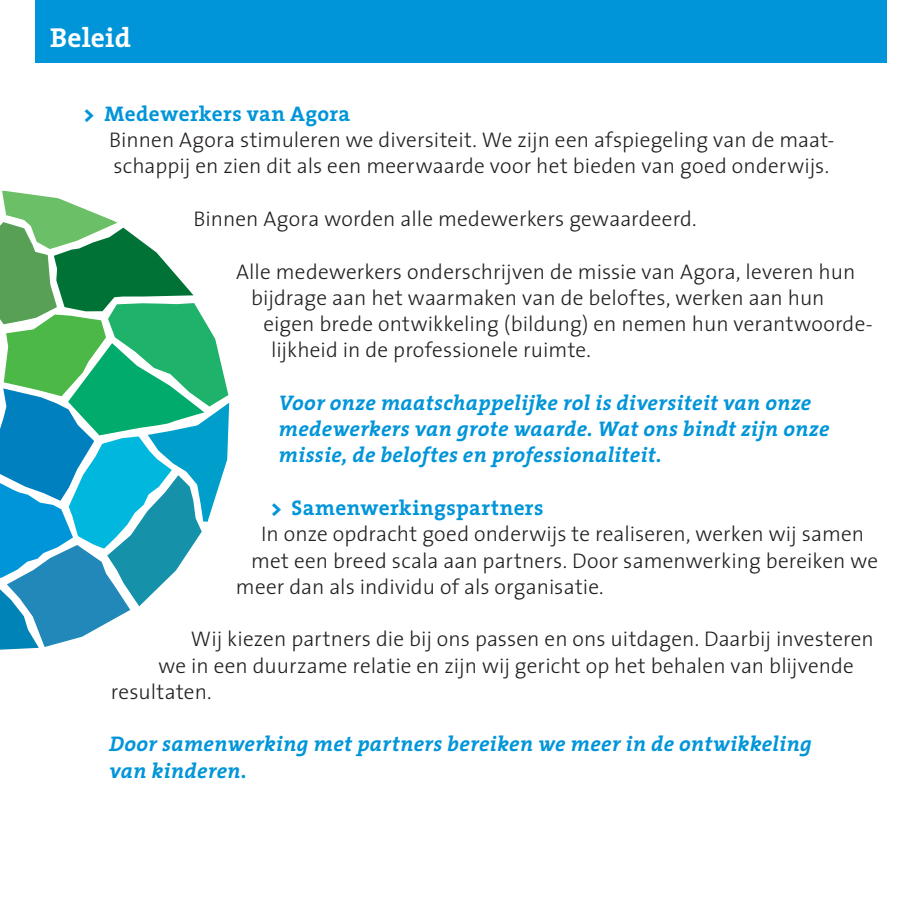
<style>
.page{position:relative;width:922px;height:922px;background:#fff}
.page>*{position:absolute;margin:0;border:0;box-sizing:border-box;transform-origin:0 0}
.t1{font:700 27.5px "The Serif";letter-spacing:.01em;color:#fff}
.t2{font:300 21.25px/26.2px "The Sans";letter-spacing:.005em;color:#231f20}
.t3{font:italic 700 21.25px/26.2px "The Serif";letter-spacing:.01em;color:#0095d9}
.t4{font:700 21.25px "The Serif";letter-spacing:.015em;color:#0095d9}
.s1{font-weight:800}
</style>
<div class="page">
<div style="left:36px;top:0;width:850px;height:63px;background:#0095d9"></div>
<svg style="left:0;top:190px;width:230px;height:460px"></svg>
<p class="t1" style="left:50px;top:15px;width:82px">Beleid</p>
<p class="t4" style="left:84px;top:96px;width:268px"><span class="s1">&gt;</span> Medewerkers van Agora</p>
<p class="t2" style="left:109px;top:126px;width:726px">Binnen Agora stimuleren we diversiteit. We zijn een afspiegeling van de maat&shy;schappij en zien dit als een meerwaarde voor het bieden van goed onderwijs.</p>
<p class="t2" style="left:193px;top:205px;width:504px">Binnen Agora worden alle medewerkers gewaardeerd.</p>
<p class="t2" style="left:236px;top:257px;width:620px">Alle medewerkers onderschrijven de missie van Agora, leveren hun</p>
<p class="t2" style="left:251px;top:284px;width:575px">bijdrage aan het waarmaken van de beloftes, werken aan hun</p>
<p class="t2" style="left:263px;top:310px;width:610px">eigen brede ontwikkeling (bildung) en nemen hun verantwoorde-</p>
<p class="t2" style="left:271px;top:336px;width:321px">lijkheid in de professionele ruimte.</p>
<p class="t3" style="left:278px;top:389px;width:552px">Voor onze maatschappelijke rol is diversiteit van onze medewerkers van grote waarde. Wat ons bindt zijn onze missie, de beloftes en professionaliteit.</p>
<p class="t4" style="left:271px;top:490px;width:274px"><span class="s1">&gt;</span> Samenwerkingspartners</p>
<p class="t2" style="left:261px;top:520px;width:604px">In onze opdracht goed onderwijs te realiseren, werken wij samen</p>
<p class="t2" style="left:251px;top:546px;width:628px">met een breed scala aan partners. Door samenwerking bereiken we</p>
<p class="t2" style="left:236px;top:572px;width:369px">meer dan als individu of als organisatie.</p>
<p class="t2" style="left:191px;top:625px;width:684px">Wij kiezen partners die bij ons passen en ons uitdagen. Daarbij investeren</p>
<p class="t2" style="left:158px;top:651px;width:697px">we in een duurzame relatie en zijn wij gericht op het behalen van blijvende</p>
<p class="t2" style="left:111px;top:677px;width:102px">resultaten.</p>
<p class="t3" style="left:109px;top:730px;width:703px">Door samenwerking met partners bereiken we meer in de ontwikkeling van kinderen.</p>
</div>
